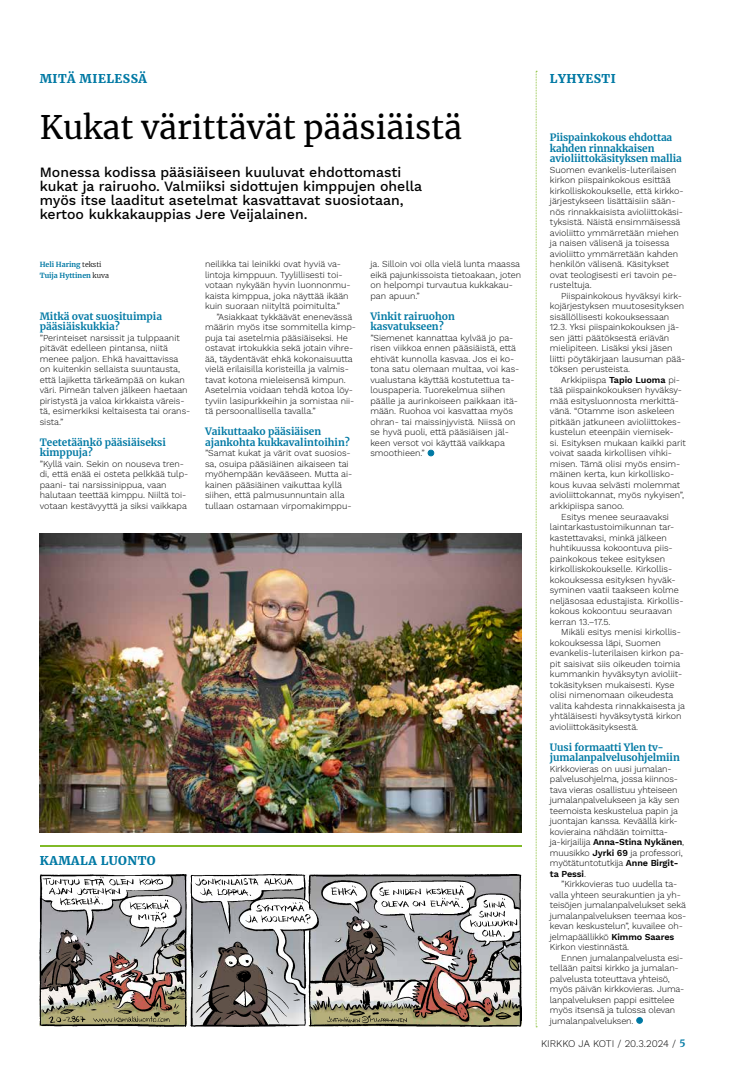
<style>
.page{position:relative;width:738px;height:1078px;background:#fff}
.page>*{position:absolute;margin:0;border:0;box-sizing:border-box;transform-origin:0 0}
.t1{font:32px "Merriweather";color:#000}
.t2{font:500 14px/14px "Work Sans";color:#000}
.t3{font:900 12px "Merriweather";letter-spacing:.04em;color:#0079a4}
.t4{font:700 10px/10.5px "Merriweather";color:#0079a4}
.t5{font:300 10px "Work Sans";color:#000}
.t6{font:300 9px/10.5px "Work Sans";color:#000}
.t7{font:700 7px/10.5px "Merriweather";color:#0079a4}
.s1{font-weight:300;color:#000}
.s2{font-weight:600}
.s3{font-family:"Merriweather";font-weight:700;color:#0079a4}
</style>
<div class="page">
<svg style="left:535px;top:71px;width:1px;height:956px"></svg>
<img style="left:40px;top:533px;width:481px;height:299px">
<div style="left:427px;top:449px;width:7px;height:7px;border:1px solid #0079a4;border-radius:50%"></div>
<svg style="left:636px;top:1017px;width:6px;height:6px"></svg>
<div style="left:635px;top:1016px;width:7px;height:7px;border:1px solid #0079a4;border-radius:50%"></div>
<img style="left:40px;top:874px;width:481px;height:152px">
<hr style="left:40px;top:845px;width:481px;height:1px;background:#80ba27">
<h3 class="t3" style="left:40px;top:70px;width:109px">MITÄ MIELESSÄ</h3>
<h3 class="t3" style="left:549px;top:70px;width:67px">LYHYESTI</h3>
<h1 class="t1" style="left:40px;top:106px;width:423px">Kukat värittävät pääsiäistä</h1>
<h2 class="t2" style="left:40px;top:166px;width:383px">Monessa kodissa pääsiäiseen kuuluvat ehdottomasti kukat ja rairuoho. Valmiiksi sidottujen kimppujen ohella myös itse laaditut asetelmat kasvattavat suosiotaan, kertoo kukkakauppias Jere Veijalainen.</h2>
<p class="t7" style="left:40px;top:259px;width:71px">Heli Haring <span class="s1">teksti<br></span>Tuija Hyttinen <span class="s1">kuva</span></p>
<p class="t4" style="left:40px;top:310px;width:124px">Mitkä ovat suosituimpia pääsiäiskukkia?</p>
<p class="t6" style="left:40px;top:333px;width:152px">”Perinteiset narsissit ja tulppaanit pitävät edelleen pintansa, niitä menee paljon. Ehkä havaittavissa on kuitenkin sellaista suuntausta, että lajiketta tärkeämpää on kukan väri. Pimeän talven jälkeen haetaan piristystä ja valoa kirkkaista väreis&shy;tä, esimerkiksi keltaisesta tai orans&shy;sista.”</p>
<p class="t4" style="left:40px;top:436px;width:127px">Teetetäänkö pääsiäiseksi kimppuja?</p>
<p class="t6" style="left:40px;top:459px;width:150px">”Kyllä vain. Sekin on nouseva tren&shy;di, että enää ei osteta pelkkää tulp&shy;paani- tai narsissinippua, vaan halutaan teettää kimppu. Niiltä toi&shy;votaan kestävyyttä ja siksi vaikkapa</p>
<p class="t4" style="left:549px;top:132px;width:133px">Piispainkokous ehdottaa kahden rinnakkaisen avioliittokäsityksen mallia</p>
<p class="t6" style="left:549px;top:165px;width:135px">Suomen evankelis-luterilaisen kirkon piispainkokous esittää kirkolliskokoukselle, että kirkko&shy;järjestykseen lisättäisiin sään&shy;nös rinnakkaisista avioliittokäsi&shy;tyksistä. Näistä ensimmäisessä avioliitto ymmärretään miehen ja naisen välisenä ja toisessa avioliitto ymmärretään kahden henkilön välisenä. Käsitykset ovat teologisesti eri tavoin pe&shy;rusteltuja.</p>
<p class="t6" style="left:549px;top:291px;width:137px;text-indent:11px">Piispainkokous hyväksyi kirk&shy;kojärjestyksen muutosesityksen sisällöllisesti kokouksessaan<br>12.3. Yksi piispainkokouksen jä&shy;sen jätti päätöksestä eriävän mielipiteen. Lisäksi yksi jäsen liitti pöytäkirjaan lausuman pää&shy;töksen perusteista.</p>
<p class="t6" style="left:561px;top:375px;width:120px">Arkkipiispa <span class="s2">Tapio Luoma</span> pi-</p>
<p class="t6" style="left:549px;top:385px;width:133px">tää piispainkokouksen hyväksy-</p>
<p class="t6" style="left:549px;top:396px;width:130px">mää esitysluonnosta merkittä-</p>
<p class="t6" style="left:549px;top:406px;width:126px">vänä. “Otamme ison askeleen</p>
<p class="t6" style="left:549px;top:417px;width:132px">pitkään jatkuneen avioliittokes-</p>
<p class="t6" style="left:549px;top:427px;width:125px">kustelun eteenpäin viemisek-</p>
<p class="t6" style="left:549px;top:438px;width:137px">si. Esityksen mukaan kaikki parit</p>
<p class="t6" style="left:549px;top:448px;width:123px">voivat saada kirkollisen vihki-</p>
<p class="t6" style="left:549px;top:459px;width:132px">misen. Tämä olisi myös ensim-</p>
<p class="t6" style="left:549px;top:469px;width:126px">mäinen kerta, kun kirkollisko-</p>
<p class="t6" style="left:549px;top:480px;width:132px">kous kuvaa selvästi molemmat</p>
<p class="t6" style="left:549px;top:490px;width:136px">avioliittokannat, myös nykyisen”,</p>
<p class="t6" style="left:549px;top:501px;width:76px">arkkipiispa sanoo.</p>
<p class="t6" style="left:561px;top:511px;width:109px">Esitys menee seuraavaksi</p>
<p class="t6" style="left:549px;top:522px;width:126px">laintarkastustoimikunnan tar-</p>
<p class="t6" style="left:549px;top:532px;width:118px">kastettavaksi, minkä jälkeen</p>
<p class="t6" style="left:549px;top:543px;width:124px">huhtikuussa kokoontuva piis-</p>
<p class="t6" style="left:549px;top:553px;width:117px">painkokous tekee esityksen</p>
<p class="t6" style="left:549px;top:564px;width:124px">kirkolliskokoukselle. Kirkollis-</p>
<p class="t6" style="left:549px;top:574px;width:127px">kokouksessa esityksen hyväk-</p>
<p class="t6" style="left:549px;top:585px;width:130px">syminen vaatii taakseen kolme</p>
<p class="t6" style="left:549px;top:595px;width:135px">neljäsosaa edustajista. Kirkollis-</p>
<p class="t6" style="left:549px;top:606px;width:124px">kokous kokoontuu seuraavan</p>
<p class="t6" style="left:549px;top:616px;width:62px">kerran 13.–17.5.</p>
<p class="t6" style="left:561px;top:627px;width:121px">Mikäli esitys menisi kirkollis-</p>
<p class="t6" style="left:549px;top:637px;width:112px">kokouksessa läpi, Suomen</p>
<p class="t6" style="left:549px;top:648px;width:135px">evankelis-luterilaisen kirkon pa-</p>
<p class="t6" style="left:549px;top:658px;width:132px">pit saisivat siis oikeuden toimia</p>
<p class="t6" style="left:549px;top:669px;width:134px">kummankin hyväksytyn avioliit-</p>
<p class="t6" style="left:549px;top:679px;width:126px">tokäsityksen mukaisesti. Kyse</p>
<p class="t6" style="left:549px;top:690px;width:125px">olisi nimenomaan oikeudesta</p>
<p class="t6" style="left:549px;top:700px;width:137px">valita kahdesta rinnakkaisesta ja</p>
<p class="t6" style="left:549px;top:711px;width:133px">yhtäläisesti hyväksytystä kirkon</p>
<p class="t6" style="left:549px;top:721px;width:90px">avioliittokäsityksestä.</p>
<p class="t4" style="left:549px;top:741px;width:131px">Uusi formaatti Ylen tv&shy;jumalanpalvelusohjelmiin</p>
<p class="t6" style="left:549px;top:763px;width:136px">Kirkkovieras on uusi jumalan&shy;palvelusohjelma, jossa kiinnos&shy;tava vieras osallistuu yhteiseen jumalanpalvelukseen ja käy sen teemoista keskustelua papin ja juontajan kanssa. Keväällä kirk&shy;kovieraina nähdään toimitta&shy;ja-kirjailija <span class="s2">Anna-Stina Nykänen</span>, muusikko <span class="s2">Jyrki 69</span> ja professori, myötätuntotutkija <span class="s2">Anne Birgit&shy;ta Pessi</span>.</p>
<p class="t6" style="left:549px;top:879px;width:138px;text-indent:11px">”Kirkkovieras tuo uudella ta&shy;valla yhteen seurakuntien ja yh&shy;teisöjen jumalanpalvelukset sekä jumalanpalveluksen teemaa kos&shy;kevan keskustelun”, kuvailee oh&shy;jelmapäällikkö <span class="s2">Kimmo Saares<br></span>Kirkon viestinnästä.</p>
<p class="t6" style="left:549px;top:952px;width:136px;text-indent:11px">Ennen jumalanpalvelusta esi&shy;tellään paitsi kirkko ja jumalan&shy;palvelusta toteuttava yhteisö, myös päivän kirkkovieras. Juma&shy;lanpalveluksen pappi esittelee myös itsensä ja tulossa olevan jumalanpalveluksen.</p>
<p class="t6" style="left:370px;top:259px;width:152px">ja. Silloin voi olla vielä lunta maassa eikä pajunkissoista tietoakaan, joten on helpompi turvautua kukkakau&shy;pan apuun.”</p>
<p class="t4" style="left:370px;top:310px;width:86px">Vinkit rairuohon kasvatukseen?</p>
<p class="t6" style="left:370px;top:333px;width:150px">”Siemenet kannattaa kylvää jo pa&shy;risen viikkoa ennen pääsiäistä, että ehtivät kunnolla kasvaa. Jos ei ko&shy;tona satu olemaan multaa, voi kas&shy;vualustana käyttää kostutettua ta&shy;louspaperia. Tuorekelmua siihen päälle ja aurinkoiseen paikkaan itä&shy;mään. Ruohoa voi kasvattaa myös ohran- tai maissinjyvistä. Niissä on se hyvä puoli, että pääsiäisen jäl&shy;keen versot voi käyttää vaikkapa smoothieen.”</p>
<p class="t6" style="left:205px;top:259px;width:147px">neilikka tai leinikki ovat hyviä va&shy;lintoja kimppuun. Tyylillisesti toi&shy;votaan nykyään hyvin luonnonmu&shy;kaista kimppua, joka näyttää ikään kuin suoraan niityltä poimitulta.”</p>
<p class="t6" style="left:205px;top:312px;width:152px;text-indent:11px">”Asiakkaat tykkäävät enenevässä määrin myös itse sommitella kimp&shy;puja tai asetelmia pääsiäiseksi. He ostavat irtokukkia sekä jotain vihre&shy;ää, täydentävät ehkä kokonaisuutta vielä erilaisilla koristeilla ja valmis&shy;tavat kotona mieleisensä kimpun.<br>Asetelmia voidaan tehdä kotoa löy&shy;tyviin lasipurkkeihin ja somistaa nii&shy;tä persoonallisella tavalla.”</p>
<p class="t4" style="left:205px;top:426px;width:146px">Vaikuttaako pääsiäisen ajankohta kukkavalintoihin?</p>
<p class="t6" style="left:205px;top:448px;width:149px">”Samat kukat ja värit ovat suosios&shy;sa, osuipa pääsiäinen aikaiseen tai myöhempään kevääseen. Mutta ai&shy;kainen pääsiäinen vaikuttaa kyllä siihen, että palmusunnuntain alla tullaan ostamaan virpomakimppu-</p>
<h3 class="t3" style="left:40px;top:852px;width:117px">KAMALA LUONTO</h3>
<p class="t5" style="left:540px;top:1037px;width:146px">KIRKKO JA KOTI / 20.3.2024 / <span class="s3">5</span></p>
</div>
